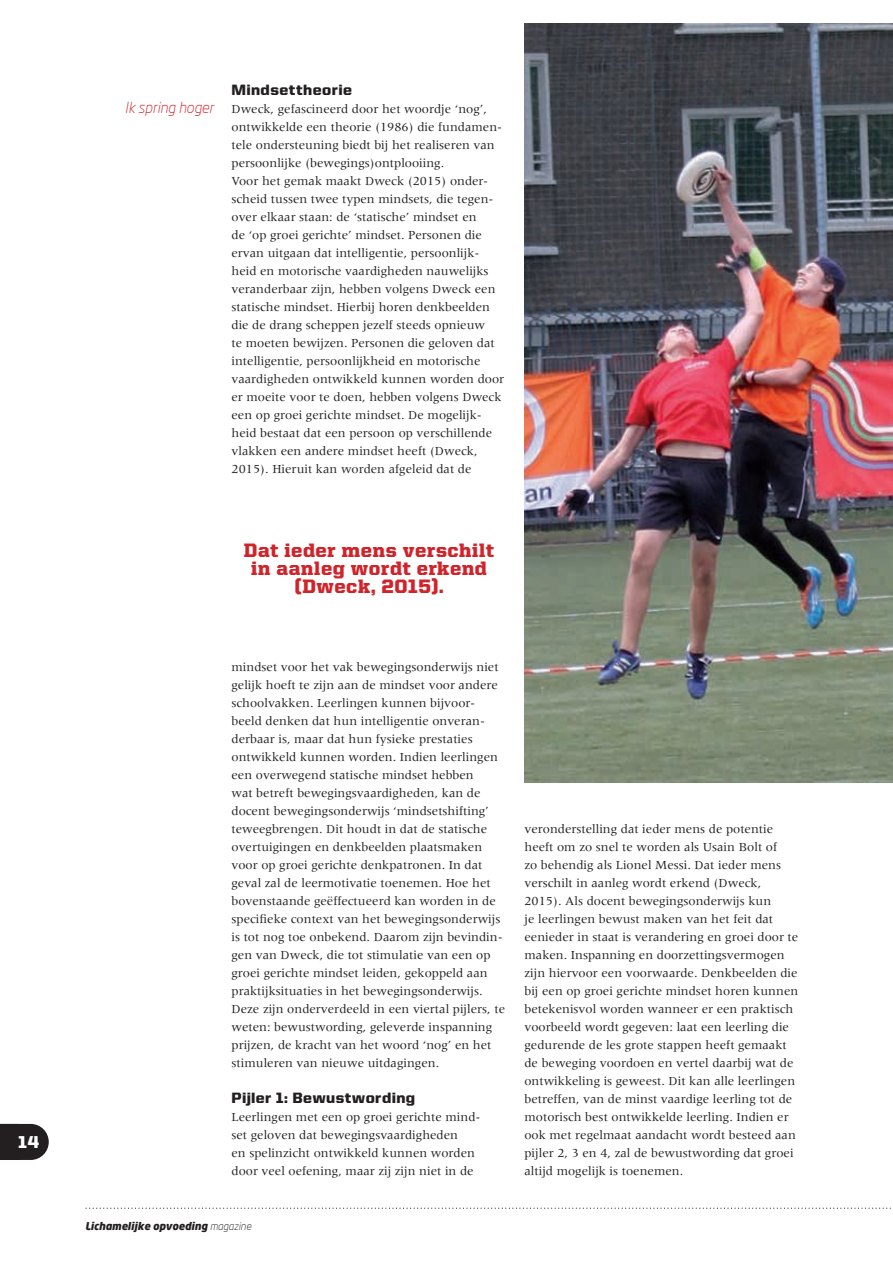
<style>
.page{position:relative;width:893px;height:1263px;background:#fff}
.page>*{position:absolute;margin:0;border:0;box-sizing:border-box;transform-origin:0 0}
.t1{font:900 19.5px/18px "United Serif Reg";letter-spacing:.03em;color:#d1232a;text-align:center}
.t2{font:900 17.25px "United Sans Reg";color:#fff}
.t3{font:900 15px "United Sans Reg";letter-spacing:.025em;color:#231f20}
.t4{font:italic 300 15px "Neo Sans";color:#d1232a}
.t5{font:12.75px/18px "Meridien LT Std";color:#231f20}
.t6{font:italic 900 10.5px "Neo Sans";color:#231f20}
.s1{font-weight:300}
</style>
<div class="page">
<img style="left:524px;top:23px;width:369px;height:760px">
<svg style="left:0;top:1124px;width:49px;height:36px;background:#353132"></svg>
<svg style="left:85px;top:1207px;width:806px;height:2px"></svg>
<h2 class="t2" style="left:18px;top:1133px;width:22px">14</h2>
<p class="t4" style="left:125px;top:98px;width:90px">Ik spring hoger</p>
<p class="t3" style="left:232px;top:81px;width:122px">Mindsettheorie</p>
<p class="t5" style="left:232px;top:99px;width:274px">Dweck, gefascineerd door het woordje ‘nog’, ontwikkelde een theorie (1986) die fundamen&shy;tele ondersteuning biedt bij het realiseren van persoonlijke (bewegings)ontplooiing.<br>Voor het gemak maakt Dweck (2015) onder&shy;scheid tussen twee typen mindsets, die tegen&shy;over elkaar staan: de ‘statische’ mindset en<br>de ‘op groei gerichte’ mindset. Personen die ervan uitgaan dat intelligentie, persoonlijk&shy;heid en motorische vaardigheden nauwelijks veranderbaar zijn, hebben volgens Dweck een statische mindset. Hierbij horen denkbeelden die de drang scheppen jezelf steeds opnieuw<br>te moeten bewijzen. Personen die geloven dat intelligentie, persoonlijkheid en motorische vaardigheden ontwikkeld kunnen worden door er moeite voor te doen, hebben volgens Dweck een op groei gerichte mindset. De mogelijk&shy;heid bestaat dat een persoon op verschillende vlakken een andere mindset heeft (Dweck, 2015). Hieruit kan worden afgeleid dat de</p>
<h1 class="t1" style="left:244px;top:540px;width:252px">Dat ieder mens verschilt in aanleg wordt erkend (Dweck, 2015).</h1>
<p class="t5" style="left:232px;top:657px;width:275px">mindset voor het vak bewegingsonderwijs niet gelijk hoeft te zijn aan de mindset voor andere schoolvakken. Leerlingen kunnen bijvoor&shy;beeld denken dat hun intelligentie onveran&shy;derbaar is, maar dat hun fysieke prestaties ontwikkeld kunnen worden. Indien leerlingen een overwegend statische mindset hebben<br>wat betreft bewegingsvaardigheden, kan de docent bewegingsonderwijs ‘mindsetshifting’ teweegbrengen. Dit houdt in dat de statische overtuigingen en denkbeelden plaatsmaken voor op groei gerichte denkpatronen. In dat geval zal de leermotivatie toenemen. Hoe het bovenstaande geëffectueerd kan worden in de specifieke context van het bewegingsonderwijs is tot nog toe onbekend. Daarom zijn bevindin&shy;gen van Dweck, die tot stimulatie van een op groei gerichte mindset leiden, gekoppeld aan praktijksituaties in het bewegingsonderwijs.<br>Deze zijn onderverdeeld in een viertal pijlers, te weten: bewustwording, geleverde inspanning prijzen, de kracht van het woord ‘nog’ en het stimuleren van nieuwe uitdagingen.</p>
<p class="t3" style="left:232px;top:1089px;width:185px">Pijler 1: Bewustwording</p>
<p class="t5" style="left:232px;top:1107px;width:250px">Leerlingen met een op groei gerichte mind&shy;set geloven dat bewegingsvaardigheden<br>en spelinzicht ontwikkeld kunnen worden door veel oefening, maar zij zijn niet in de</p>
<p class="t6" style="left:85px;top:1219px;width:168px">Lichamelijke opvoeding <span class="s1">magazine</span></p>
<p class="t5" style="left:524px;top:819px;width:275px">veronderstelling dat ieder mens de potentie heeft om zo snel te worden als Usain Bolt of<br>zo behendig als Lionel Messi. Dat ieder mens verschilt in aanleg wordt erkend (Dweck, 2015). Als docent bewegingsonderwijs kun<br>je leerlingen bewust maken van het feit dat eenieder in staat is verandering en groei door te maken. Inspanning en doorzettingsvermogen zijn hiervoor een voorwaarde. Denkbeelden die bij een op groei gerichte mindset horen kunnen betekenisvol worden wanneer er een praktisch voorbeeld wordt gegeven: laat een leerling die gedurende de les grote stappen heeft gemaakt de beweging voordoen en vertel daarbij wat de ontwikkeling is geweest. Dit kan alle leerlingen betreffen, van de minst vaardige leerling tot de motorisch best ontwikkelde leerling. Indien er ook met regelmaat aandacht wordt besteed aan pijler 2, 3 en 4, zal de bewustwording dat groei altijd mogelijk is toenemen.</p>
</div>
